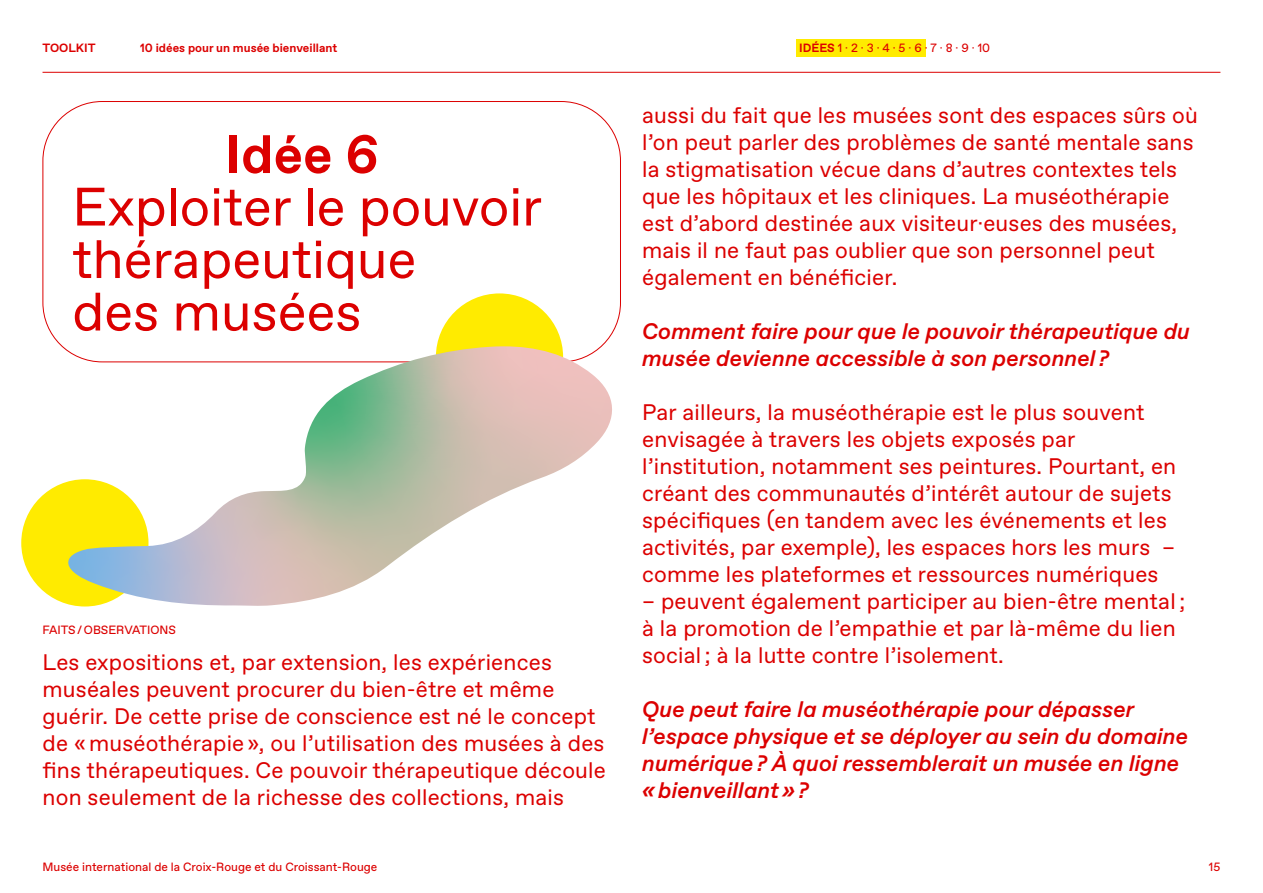
<style>
.page{position:relative;width:1263px;height:893px;background:#fff}
.page>*{position:absolute;margin:0;border:0;box-sizing:border-box;transform-origin:0 0}
.t1{font:54px/52.5px "ABC Favorit";color:#dc0000}
.t2{font:700 54px "ABC Favorit";color:#dc0000}
.t3{font:22.5px/27px "ABC Favorit";letter-spacing:.01em;color:#dc0000}
.t4{font:italic 500 22.5px/27px "ABC Favorit";color:#dc0000}
.t5{font:12px "ABC Favorit";color:#dc0000}
.t6{font:700 12px "ABC Favorit";color:#dc0000}
.s1{font-weight:700}
</style>
<div class="page">
<hr style="left:43px;top:72px;width:1177px;height:1px;background:#dc0000">
<div style="left:436px;top:293px;width:127px;height:128px;background:#ffeb00;border-radius:50%"></div>
<div style="left:21px;top:479px;width:127px;height:127px;background:#ffeb00;border-radius:50%"></div>
<svg style="left:66px;top:346px;width:546px;height:260px"></svg>
<div style="left:797px;top:39px;width:129px;height:18px;background:#ffeb00"></div>
<p class="t6" style="left:43px;top:40px;width:55px">TOOLKIT</p>
<p class="t6" style="left:140px;top:40px;width:199px">10 idées pour un musée bienveillant</p>
<p class="t5" style="left:799px;top:41px;width:192px"><span class="s1">IDÉES</span> 1 · 2 · 3 · 4 · 5 · 6 · 7 · 8 · 9 · 10</p>
<h1 class="t2" style="left:225px;top:122px;width:155px">Idée 6</h1>
<h1 class="t1" style="left:72px;top:182px;width:471px">Exploiter le pouvoir thérapeutique<br>des musées</h1>
<p class="t5" style="left:43px;top:623px;width:135px">FAITS / OBSERVATIONS</p>
<p class="t3" style="left:43px;top:649px;width:565px">Les expositions et, par extension, les expériences muséales peuvent procurer du bien-être et même guérir. De cette prise de conscience est né le concept de « muséothérapie », ou l’utilisation des musées à des fins thérapeutiques. Ce pouvoir thérapeutique découle non seulement de la richesse des collections, mais</p>
<p class="t3" style="left:642px;top:102px;width:557px">aussi du fait que les musées sont des espaces sûrs où l’on peut parler des problèmes de santé mentale sans la stigmatisation vécue dans d’autres contextes tels que les hôpitaux et les cliniques. La muséothérapie est d’abord destinée aux visiteur·euses des musées, mais il ne faut pas oublier que son personnel peut également en bénéficier.</p>
<p class="t4" style="left:642px;top:319px;width:549px">Comment faire pour que le pouvoir thérapeutique du musée devienne accessible à son personnel ?</p>
<p class="t3" style="left:642px;top:399px;width:536px">Par ailleurs, la muséothérapie est le plus souvent envisagée à travers les objets exposés par l’institution, notamment ses peintures. Pourtant, en créant des communautés d’intérêt autour de sujets spécifiques (en tandem avec les événements et les activités, par exemple), les espaces hors les murs – comme les plateformes et ressources numériques</p>
<p class="t3" style="left:642px;top:588px;width:545px">– peuvent également participer au bien-être mental ; à la promotion de l’empathie et par là-même du lien social ; à la lutte contre l’isolement.</p>
<p class="t4" style="left:642px;top:697px;width:548px">Que peut faire la muséothérapie pour dépasser l’espace physique et se déployer au sein du domaine numérique ? À quoi ressemblerait un musée en ligne « bienveillant » ?</p>
<p class="t5" style="left:43px;top:860px;width:336px">Musée international de la Croix-Rouge et du Croissant-Rouge</p>
<p class="t5" style="left:1209px;top:860px;width:13px">15</p>
</div>
